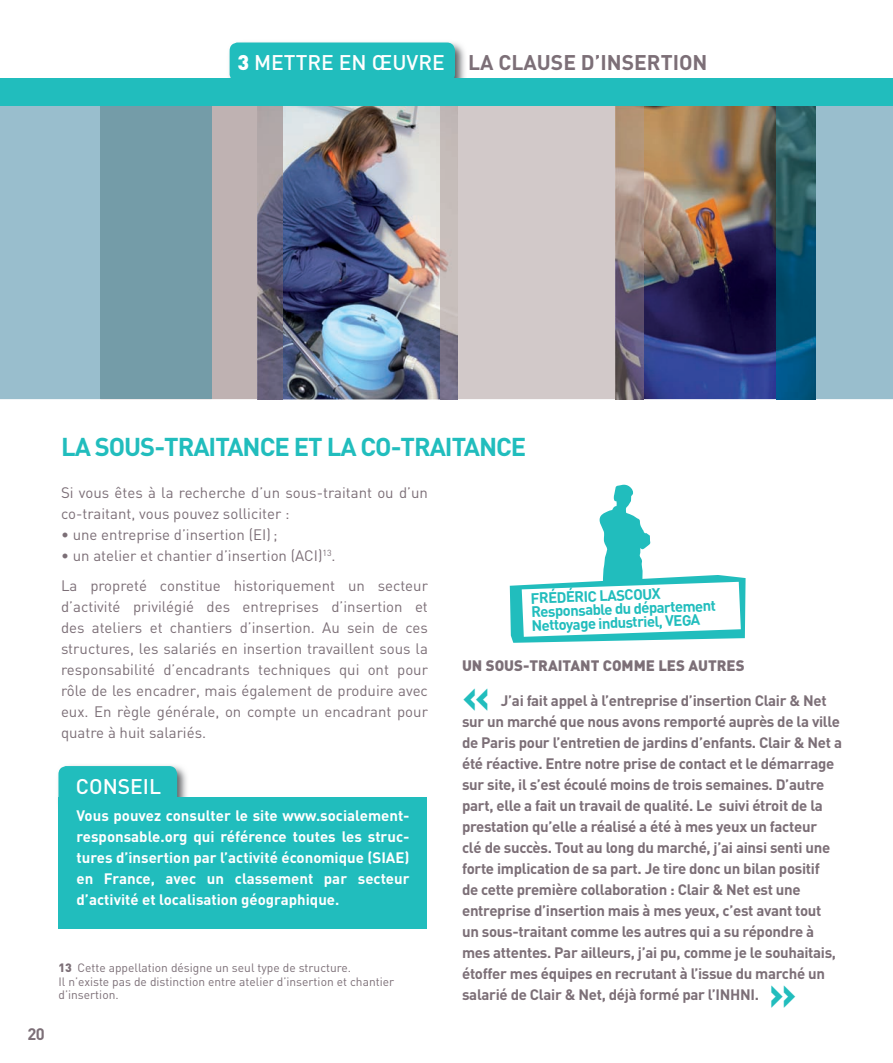
<style>
.page{position:relative;width:893px;height:1063px;background:#fff}
.page>*{position:absolute;margin:0;border:0;box-sizing:border-box;transform-origin:0 0}
.t1{font:700 45px "DIN";color:#21bdbd}
.t2{font:700 25.5px "DIN";letter-spacing:-.04em;color:#21bdbd}
.t3{font:700 21px "DIN";color:#7c6f77}
.t4{font:500 21px "DIN";color:#fff}
.t5{font:700 16.5px "DIN";color:#7c6f77}
.t6{font:700 15px/21px "DIN";letter-spacing:-.02em;color:#7c6f77}
.t7{font:15px/21px "DIN";color:#7c6f77}
.t8{font:700 15px/21px "DIN";color:#fff;text-align:justify}
.t9{font:700 15px/13.6px "DIN";color:#21bdbd}
.t10{font:900 15px "DIN";color:#7c6f77}
.t11{font:12px/13.5px "DIN";color:#7c6f77}
.s1{font-weight:900;color:#fff}
.s2{font-weight:500;color:#fff}
.s3{font-weight:900}
</style>
<div class="page">
<img style="left:643px;top:105px;width:133px;height:294px">
<img style="left:282px;top:105px;width:158px;height:294px">
<div style="left:457px;top:105px;width:159px;height:294px;background:#d2c9c9"></div>
<img style="left:616px;top:105px;width:27px;height:294px">
<img style="left:440px;top:105px;width:17px;height:294px">
<div style="left:211px;top:105px;width:47px;height:294px;background:#bfb2b2"></div>
<img style="left:258px;top:105px;width:24px;height:294px">
<div style="left:0;top:105px;width:100px;height:294px;background:#99becd"></div>
<div style="left:100px;top:98px;width:111px;height:301px;background:#749ca8"></div>
<div style="left:815px;top:105px;width:78px;height:294px;background:#99becd"></div>
<img style="left:776px;top:105px;width:39px;height:294px">
<img style="left:229px;top:42px;width:236px;height:36px">
<div style="left:230px;top:43px;width:225px;height:39px;background:#21bdbd;border-radius:8px"></div>
<div style="left:0;top:78px;width:893px;height:27px;background:#21bdbd"></div>
<img style="left:70px;top:765px;width:117px;height:32px">
<div style="left:58px;top:766px;width:119px;height:40px;background:#21bdbd;border-radius:8px"></div>
<div style="left:58px;top:797px;width:369px;height:131px;background:#21bdbd"></div>
<svg style="left:510px;top:485px;width:236px;height:158px"></svg>
<h3 class="t3" style="left:237px;top:49px;width:472px"><span class="s1">3</span> <span class="s2">METTRE EN ŒUVRE</span> LA CLAUSE D’INSERTION</h3>
<p class="t5" style="left:28px;top:1024px;width:19px">20</p>
<h2 class="t2" style="left:61px;top:430px;width:467px">LA SOUS-TRAITANCE ET LA CO-TRAITANCE</h2>
<p class="t7" style="left:61px;top:482px;width:368px">Si vous êtes à la recherche d’un sous-traitant ou d’un co-traitant, vous pouvez solliciter :</p>
<p class="t7" style="left:61px;top:524px;width:218px">• une entreprise d’insertion (EI);</p>
<p class="t7" style="left:61px;top:541px;width:368px;line-height:29.5px">• un atelier et chantier d’insertion (ACI)<sup>13</sup>.<br>La propreté constitue historiquement un secteur</p>
<p class="t7" style="left:61px;top:596px;width:368px;text-align:justify">d’activité privilégié des entreprises d’insertion et des ateliers et chantiers d’insertion. Au sein de ces structures, les salariés en insertion travaillent sous la responsabilité d’encadrants techniques qui ont pour rôle de les encadrer, mais également de produire avec eux. En règle générale, on compte un encadrant pour quatre à huit salariés.</p>
<h3 class="t4" style="left:76px;top:773px;width:87px">CONSEIL</h3>
<p class="t8" style="left:77px;top:804px;width:335px">Vous pouvez consulter le site www.socialement&shy;responsable.org qui référence toutes les struc&shy;tures d’insertion par l’activité économique (SIAE) en France, avec un classement par secteur d’activité et localisation géographique.</p>
<p class="t11" style="left:58px;top:961px;width:337px"><span class="s3">13</span> Cette appellation désigne un seul type de structure.<br>Il n’existe pas de distinction entre atelier d’insertion et chantier d’insertion.</p>
<p class="t9" style="left:530px;top:591px;width:186px;rotate:-2deg">FRÉDÉRIC LASCOUX<br>Responsable du département<br>Nettoyage industriel, VEGA</p>
<p class="t10" style="left:462px;top:656px;width:284px">UN SOUS-TRAITANT COMME LES AUTRES</p>
<h1 class="t1" style="left:462px;top:667px;width:30px">«</h1>
<p class="t6" style="left:462px;top:690px;width:381px;text-indent:39px">J’ai fait appel à l’entreprise d’insertion Clair &amp; Net sur un marché que nous avons remporté auprès de la ville de Paris pour l’entretien de jardins d’enfants. Clair &amp; Net a été réactive. Entre notre prise de contact et le démarrage sur site, il s’est écoulé moins de trois semaines. D’autre part, elle a fait un travail de qualité. Le suivi étroit de la prestation qu’elle a réalisé a été à mes yeux un facteur<br>clé de succès. Tout au long du marché, j’ai ainsi senti une forte implication de sa part. Je tire donc un bilan positif<br>de cette première collaboration : Clair &amp; Net est une entreprise d’insertion mais à mes yeux, c’est avant tout un sous-traitant comme les autres qui a su répondre à mes attentes. Par ailleurs, j’ai pu, comme je le souhaitais, étoffer mes équipes en recrutant à l’issue du marché un salarié de Clair &amp; Net, déjà formé par l’INHNI.</p>
<h1 class="t1" style="left:769px;top:964px;width:30px">»</h1>
</div>
